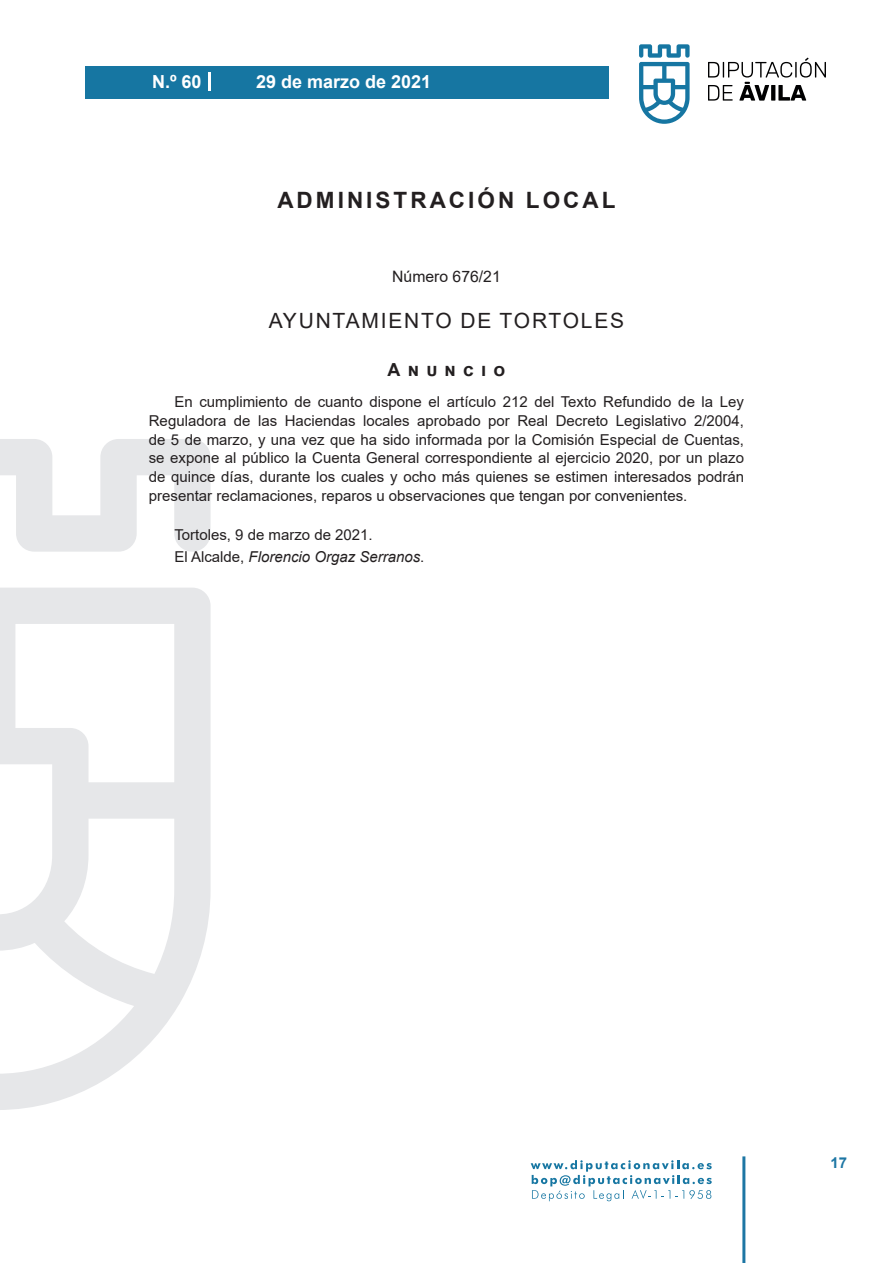
<style>
.page{position:relative;width:893px;height:1263px;background:#fff}
.page>*{position:absolute;margin:0;border:0;box-sizing:border-box;transform-origin:0 0}
.t1{font:700 22.5px "Arial";letter-spacing:.135em;color:#231f20}
.t2{font:21px "Arial";letter-spacing:.085em;color:#231f20}
.t3{font:700 18px "Arial";color:#fff}
.t4{font:700 18px "Arial";letter-spacing:.4em;color:#231f20}
.t5{font:15.75px "Arial";color:#231f20}
.t6{font:15px/18.8px "Arial";color:#231f20;text-align:justify}
.t7{font:700 15px "Arial";color:#1d76a4}
.s1{font-style:italic}
</style>
<div class="page">
<svg style="left:531px;top:1160px;width:181px;height:41px"></svg>
<div style="left:85px;top:66px;width:523px;height:33px;background:#1676a2"></div>
<svg style="left:639px;top:44px;width:51px;height:80px"></svg>
<svg style="left:708px;top:58px;width:118px;height:43px"></svg>
<hr style="left:742px;top:1156px;width:3px;height:107px;background:#1d76a4">
<svg style="left:208px;top:72px;width:2px;height:18px"></svg>
<svg style="left:0;top:439px;width:211px;height:671px"></svg>
<p class="t3" style="left:152px;top:69px;width:51px">N.º 60</p>
<p class="t3" style="left:256px;top:69px;width:177px">29 de marzo de 2021</p>
<h1 class="t1" style="left:277px;top:184px;width:340px">ADMINISTRACIÓN LOCAL</h1>
<p class="t5" style="left:392px;top:266px;width:110px">Número 676/21</p>
<h2 class="t2" style="left:269px;top:307px;width:357px">AYUNTAMIENTO DE TORTOLES</h2>
<p class="t4" style="left:388px;top:356px;width:119px">Anuncio</p>
<p class="t6" style="left:149px;top:392px;width:597px;text-indent:26px">En cumplimiento de cuanto dispone el artículo 212 del Texto Refundido de la Ley Reguladora de las Haciendas locales aprobado por Real Decreto Legislativo 2/2004, de 5 de marzo, y una vez que ha sido informada por la Comisión Especial de Cuentas, se expone al público la Cuenta General correspondiente al ejercicio 2020, por un plazo de quince días, durante los cuales y ocho más quienes se estimen interesados podrán presentar reclamaciones, reparos u observaciones que tengan por convenientes.</p>
<p class="t6" style="left:174px;top:524px;width:252px;line-height:22.2px">Tortoles, 9 de marzo de 2021.<br>El Alcalde, <span class="s1">Florencio Orgaz Serranos</span>.</p>
<p class="t7" style="left:831px;top:1152px;width:18px">17</p>
</div>
